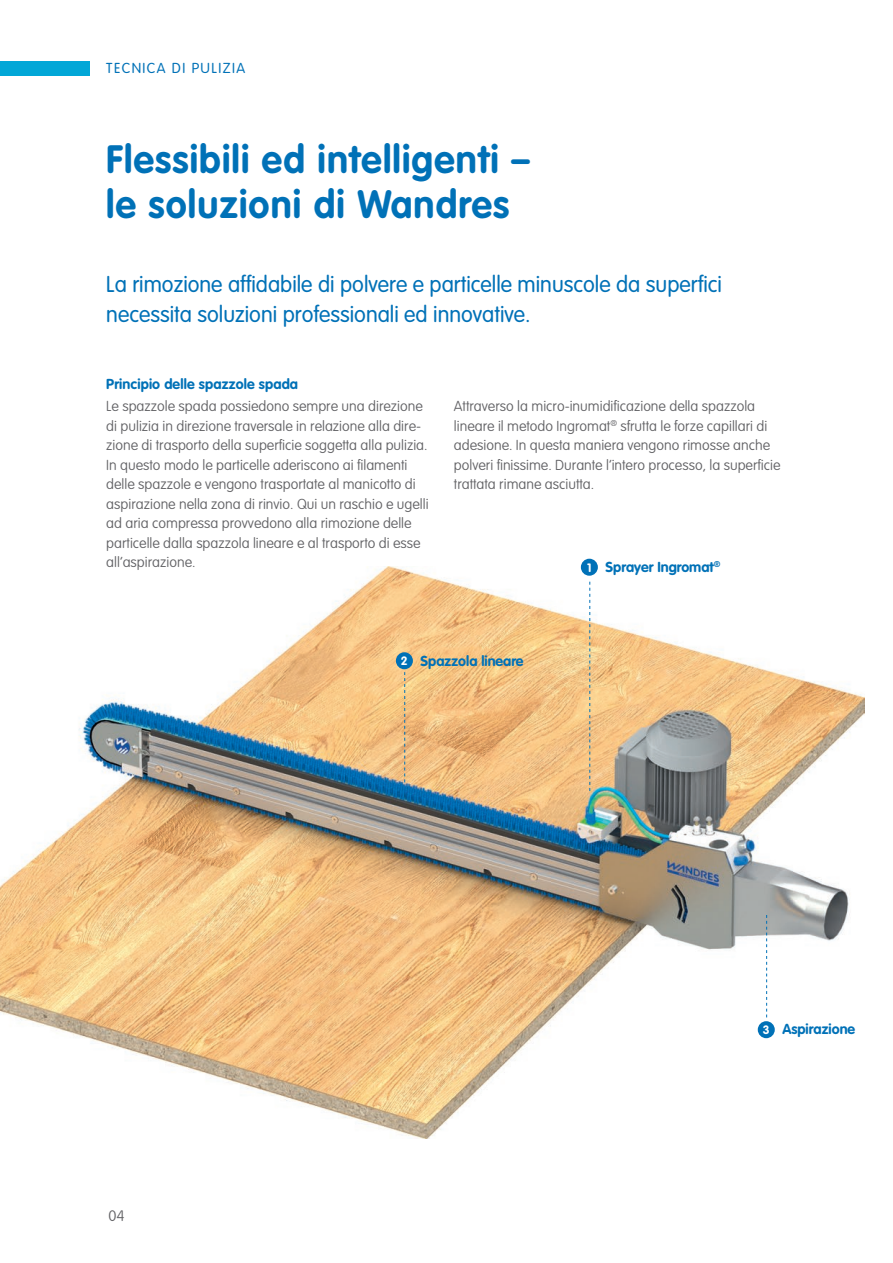
<style>
.page{position:relative;width:893px;height:1263px;background:#fff}
.page>*{position:absolute;margin:0;border:0;box-sizing:border-box;transform-origin:0 0}
.t1{font:700 39px/44.7px "VAG Rounded Std";letter-spacing:.03em;color:#0071b7}
.t2{font:300 22.5px/29.7px "VAG Rounded Std";color:#0071b7}
.t3{font:100 15px "VAG Rounded Std";color:#636366}
.t4{font:100 14.25px/19.5px "VAG Rounded Std";color:#636366}
.t5{font:700 14.25px "VAG Rounded Std";color:#0071b7}
.t6{font:300 14.25px "VAG Rounded Std";letter-spacing:.1em;color:#0071b7}
.s1{font-size:12px;color:#fff}
</style>
<div class="page">
<img style="left:0;top:566px;width:865px;height:573px">
<div style="left:396px;top:652px;width:17px;height:17px;background:#0071b7;border-radius:50%"></div>
<div style="left:581px;top:559px;width:17px;height:17px;background:#0071b7;border-radius:50%"></div>
<svg style="left:766px;top:915px;width:1px;height:102px"></svg>
<svg style="left:404px;top:672px;width:1px;height:110px"></svg>
<svg style="left:589px;top:582px;width:1px;height:209px"></svg>
<div style="left:758px;top:1021px;width:17px;height:17px;background:#0071b7;border-radius:50%"></div>
<div style="left:0;top:61px;width:89px;height:14px;background:#02a7d7"></div>
<p class="t6" style="left:106px;top:60px;width:140px">TECNICA DI PULIZIA</p>
<h1 class="t1" style="left:106px;top:139px;width:425px">Flessibili ed intelligenti – le soluzioni di Wandres</h1>
<h2 class="t2" style="left:106px;top:270px;width:617px">La rimozione affidabile di polvere e particelle minuscole da superfici necessita soluzioni professionali ed innovative.</h2>
<p class="t5" style="left:106px;top:376px;width:193px">Principio delle spazzole spada</p>
<p class="t4" style="left:106px;top:397px;width:324px">Le spazzole spada possiedono sempre una direzione di pulizia in direzione traversale in relazione alla dire&shy;zione di trasporto della superficie soggetta alla pulizia.<br>In questo modo le particelle aderiscono ai filamenti delle spazzole e vengono trasportate al manicotto di aspirazione nella zona di rinvio. Qui un raschio e ugelli ad aria compressa provvedono alla rimozione delle particelle dalla spazzola lineare e al trasporto di esse all’aspirazione.</p>
<p class="t4" style="left:454px;top:397px;width:328px">Attraverso la micro-inumidificazione della spazzola lineare il metodo Ingromat<sup>®</sup> sfrutta le forze capillari di adesione. In questa maniera vengono rimosse anche polveri finissime. Durante l’intero processo, la superficie trattata rimane asciutta.</p>
<p class="t5" style="left:587px;top:559px;width:135px"><span class="s1">1</span> Sprayer Ingromat<sup>®</sup></p>
<p class="t3" style="left:108px;top:1207px;width:18px">04</p>
<p class="t5" style="left:401px;top:652px;width:124px"><span class="s1">2</span> Spazzola lineare</p>
<p class="t5" style="left:763px;top:1021px;width:94px"><span class="s1">3</span> Aspirazione</p>
</div>
